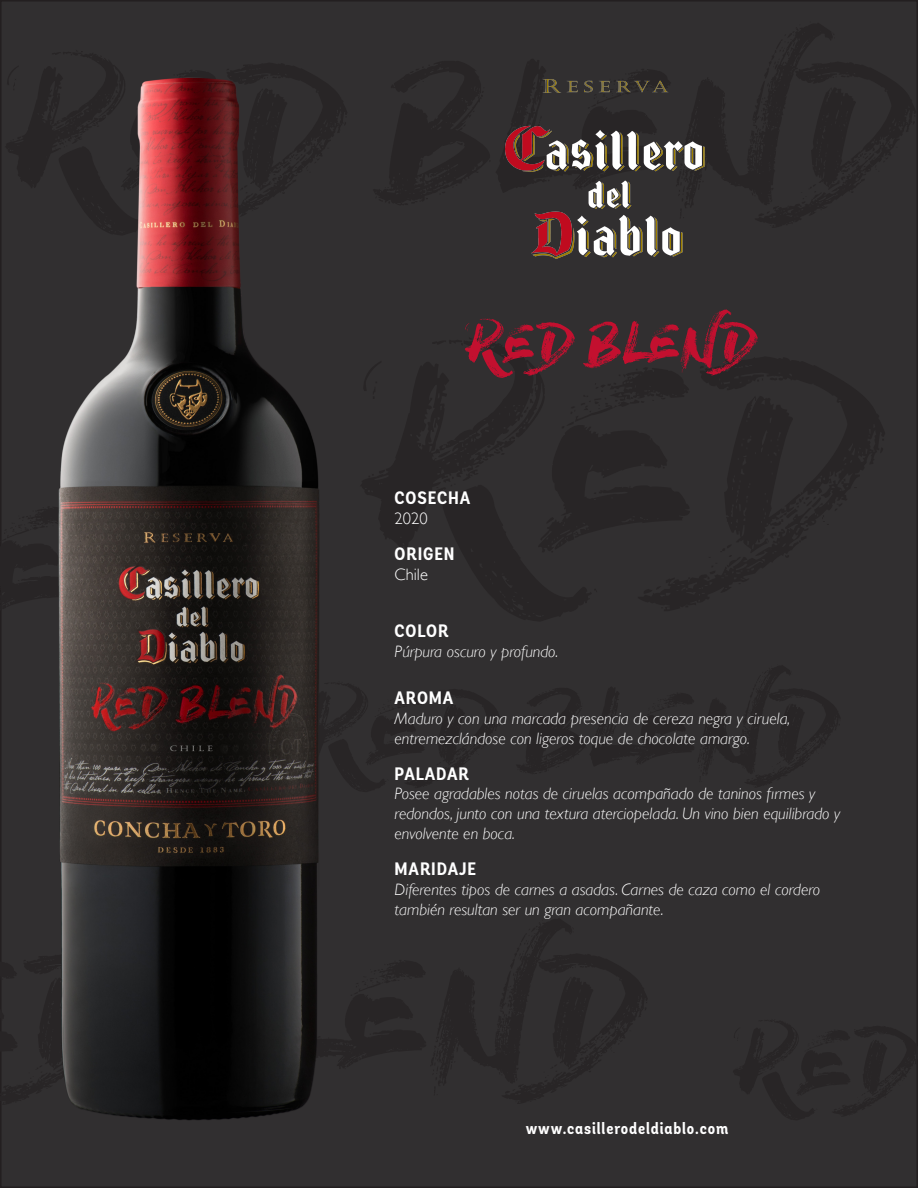
<style>
.page{position:relative;width:918px;height:1188px;background:#fff}
.page>*{position:absolute;margin:0;border:0;box-sizing:border-box;transform-origin:0 0}
.t1{font:700 condensed 18px "Andes";letter-spacing:.05em;color:#fff}
.t2{font:italic 300 16.5px/19.8px "Gill Sans";color:#fff}
.t3{font:700 condensed 16.5px "Andes";letter-spacing:.05em;color:#fff}
.t4{font:300 16.5px "Gill Sans";color:#fff}
</style>
<div class="page">
<div style="left:1px;top:1px;width:916px;height:1186px;background:#312f30"></div>
<svg style="left:0;top:463px;width:59px;height:187px"></svg>
<svg style="left:0;top:954px;width:1px;height:151px"></svg>
<svg style="left:917px;top:1019px;width:1px;height:102px"></svg>
<img style="left:505px;top:79px;width:200px;height:180px">
<svg style="left:465px;top:309px;width:293px;height:69px"></svg>
<img style="left:59px;top:77px;width:261px;height:1043px">
<p class="t1" style="left:395px;top:487px;width:77px">COSECHA</p>
<p class="t4" style="left:395px;top:506px;width:34px">2020</p>
<p class="t1" style="left:395px;top:543px;width:61px">ORIGEN</p>
<p class="t4" style="left:395px;top:561px;width:35px">Chile</p>
<p class="t1" style="left:395px;top:620px;width:55px">COLOR</p>
<p class="t2" style="left:395px;top:642px;width:165px">Púrpura oscuro y profundo.</p>
<p class="t1" style="left:395px;top:687px;width:60px">AROMA</p>
<p class="t2" style="left:395px;top:708px;width:397px">Maduro y con una marcada presencia de cereza negra y ciruela, entremezclándose con ligeros toque de chocolate amargo.</p>
<p class="t1" style="left:395px;top:762px;width:76px">PALADAR</p>
<p class="t2" style="left:395px;top:784px;width:447px">Posee agradables notas de ciruelas acompañado de taninos firmes y redondos, junto con una textura aterciopelada. Un vino bien equilibrado y envolvente en boca.</p>
<p class="t1" style="left:395px;top:858px;width:83px">MARIDAJE</p>
<p class="t2" style="left:395px;top:879px;width:427px">Diferentes tipos de carnes a asadas. Carnes de caza como el cordero también resultan ser un gran acompañante.</p>
<p class="t3" style="left:526px;top:1118px;width:204px">www.casillerodeldiablo.com</p>
</div>
